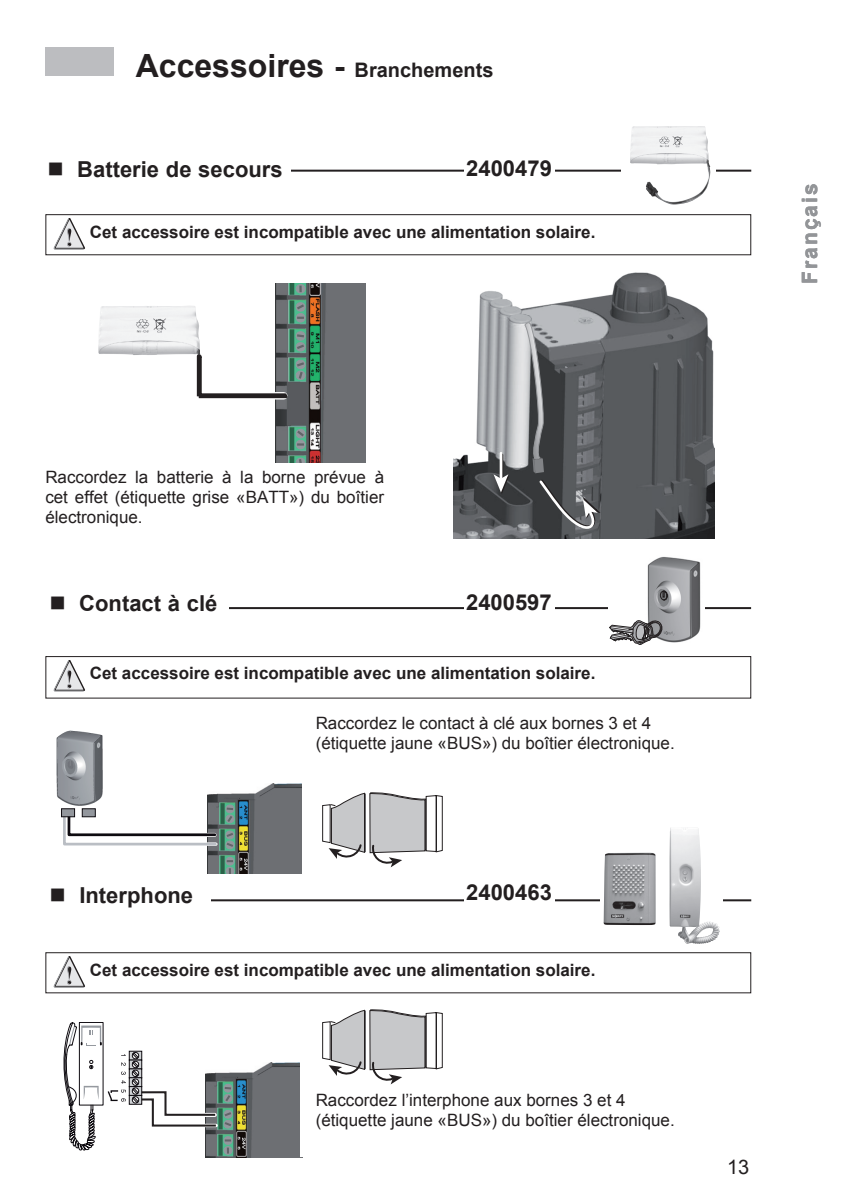
<style>
.page{position:relative;width:842px;height:1191px;background:#fff}
.page>*{position:absolute;margin:0;border:0;box-sizing:border-box;transform-origin:0 0}
.t1{font:700 32px "Arial";color:#231f20}
.t2{font:700 22px "Arial";color:#231f20}
.t3{font:700 21px "Arial";letter-spacing:.1em;color:#939598}
.t4{font:20px "Arial";color:#231f20}
.t5{font:17px/20px "Arial";color:#231f20}
.t6{font:700 17px "Arial";color:#231f20}
.s1{font-size:20px}
</style>
<div class="page">
<div style="left:45px;top:47px;width:68px;height:29px;background:#bcbdc0"></div>
<hr style="left:224px;top:170px;width:527px;height:2px;background:#231f20">
<div style="left:45px;top:158px;width:246px;height:34px;background:#fff"></div>
<div style="left:464px;top:158px;width:91px;height:36px;background:#fff"></div>
<div style="left:621px;top:113px;width:94px;height:93px;background:#fff"></div>
<img style="left:630px;top:126px;width:81px;height:79px">
<div style="left:45px;top:214px;width:706px;height:41px;border:1px solid #231f20"></div>
<svg style="left:54px;top:218px;width:31px;height:32px"></svg>
<img style="left:453px;top:272px;width:261px;height:267px">
<hr style="left:501px;top:455px;width:2px;height:24px;background:#231f20">
<hr style="left:500px;top:453px;width:2px;height:25px;background:#fff">
<svg style="left:493px;top:474px;width:16px;height:20px"></svg>
<svg style="left:525px;top:322px;width:80px;height:216px;background:#67696c"></svg>
<img style="left:276px;top:284px;width:89px;height:178px">
<svg style="left:295px;top:457px;width:11px;height:5px"></svg>
<div style="left:296px;top:440px;width:9px;height:9px;border:1px solid #93979d;border-radius:50%"></div>
<svg style="left:295px;top:428px;width:11px;height:17px"></svg>
<div style="left:295px;top:331px;width:11px;height:10px;border:1px solid #93979d;border-radius:50%"></div>
<div style="left:296px;top:313px;width:9px;height:9px;background:#93979d;border-radius:4px"></div>
<div style="left:295px;top:313px;width:11px;height:10px;border:1px solid #93979d;border-radius:4px"></div>
<svg style="left:294px;top:302px;width:12px;height:17px"></svg>
<div style="left:296px;top:284px;width:9px;height:9px;background:#93979d;border-radius:50%"></div>
<div style="left:296px;top:284px;width:9px;height:9px;border:1px solid #93979d;border-radius:50%"></div>
<svg style="left:299px;top:286px;width:3px;height:6px"></svg>
<img style="left:98px;top:306px;width:101px;height:49px">
<svg style="left:187px;top:333px;width:120px;height:70px"></svg>
<svg style="left:322px;top:792px;width:121px;height:75px"></svg>
<hr style="left:224px;top:607px;width:527px;height:2px;background:#231f20">
<div style="left:47px;top:592px;width:181px;height:34px;background:#fff"></div>
<div style="left:608px;top:548px;width:96px;height:112px;background:#fff"></div>
<img style="left:647px;top:556px;width:54px;height:87px">
<svg style="left:660px;top:591px;width:7px;height:9px"></svg>
<svg style="left:609px;top:620px;width:54px;height:25px"></svg>
<div style="left:464px;top:592px;width:91px;height:37px;background:#fff"></div>
<img style="left:207px;top:783px;width:95px;height:90px">
<svg style="left:224px;top:856px;width:11px;height:17px"></svg>
<div style="left:226px;top:805px;width:8px;height:8px;background:#93979d;border-radius:50%"></div>
<div style="left:225px;top:804px;width:10px;height:9px;border:1px solid #93979d;border-radius:50%"></div>
<svg style="left:61px;top:807px;width:175px;height:43px"></svg>
<div style="left:61px;top:808px;width:14px;height:9px;background:#93979d;border:1px solid #0e0b10"></div>
<div style="left:82px;top:808px;width:13px;height:9px;background:#93979d;border:1px solid #0e0b10"></div>
<img style="left:56px;top:730px;width:47px;height:76px">
<div style="left:45px;top:656px;width:706px;height:42px;border:1px solid #231f20"></div>
<svg style="left:54px;top:660px;width:31px;height:32px"></svg>
<div style="left:45px;top:952px;width:706px;height:41px;border:1px solid #231f20"></div>
<svg style="left:54px;top:956px;width:31px;height:32px"></svg>
<svg style="left:322px;top:1009px;width:121px;height:75px"></svg>
<hr style="left:155px;top:899px;width:596px;height:2px;background:#231f20">
<div style="left:48px;top:884px;width:163px;height:34px;background:#fff"></div>
<svg style="left:601px;top:852px;width:122px;height:73px"></svg>
<img style="left:669px;top:828px;width:51px;height:116px">
<div style="left:464px;top:882px;width:91px;height:36px;background:#fff"></div>
<img style="left:205px;top:1062px;width:95px;height:95px">
<div style="left:224px;top:1146px;width:8px;height:8px;border:1px solid #93979d;border-radius:50%"></div>
<svg style="left:222px;top:1135px;width:11px;height:18px"></svg>
<svg style="left:64px;top:1022px;width:62px;height:128px"></svg>
<svg style="left:129px;top:1051px;width:13px;height:9px"></svg>
<svg style="left:129px;top:1060px;width:3px;height:8px"></svg>
<svg style="left:129px;top:1068px;width:3px;height:9px"></svg>
<svg style="left:129px;top:1077px;width:3px;height:9px"></svg>
<svg style="left:129px;top:1086px;width:3px;height:9px"></svg>
<svg style="left:129px;top:1095px;width:3px;height:9px"></svg>
<svg style="left:132px;top:1052px;width:102px;height:77px"></svg>
<h1 class="t1" style="left:136px;top:45px;width:359px">Accessoires - <span class="s1">Branchements</span></h1>
<p class="t2" style="left:47px;top:154px;width:237px">■ Batterie de secours</p>
<p class="t2" style="left:466px;top:153px;width:87px">2400479</p>
<p class="t6" style="left:90px;top:220px;width:507px">Cet accessoire est incompatible avec une alimentation solaire.</p>
<p class="t3" style="left:796px;top:284px;width:103px;rotate:-90deg">Français</p>
<p class="t5" style="left:45px;top:467px;width:340px;text-align:justify">Raccordez la batterie à la borne prévue à cet effet (étiquette grise «BATT») du boîtier électronique.</p>
<p class="t2" style="left:49px;top:589px;width:170px">■ Contact à clé</p>
<p class="t2" style="left:466px;top:588px;width:87px">2400597</p>
<p class="t6" style="left:90px;top:662px;width:507px">Cet accessoire est incompatible avec une alimentation solaire.</p>
<p class="t5" style="left:316px;top:713px;width:361px">Raccordez le contact à clé aux bornes 3 et 4 (étiquette jaune «BUS») du boîtier électronique.</p>
<p class="t2" style="left:50px;top:881px;width:145px">■ Interphone</p>
<p class="t2" style="left:466px;top:877px;width:87px">2400463</p>
<p class="t6" style="left:90px;top:958px;width:507px">Cet accessoire est incompatible avec une alimentation solaire.</p>
<p class="t5" style="left:316px;top:1090px;width:361px">Raccordez l’interphone aux bornes 3 et 4 (étiquette jaune «BUS») du boîtier électronique.</p>
<p class="t4" style="left:727px;top:1153px;width:24px">13</p>
</div>
